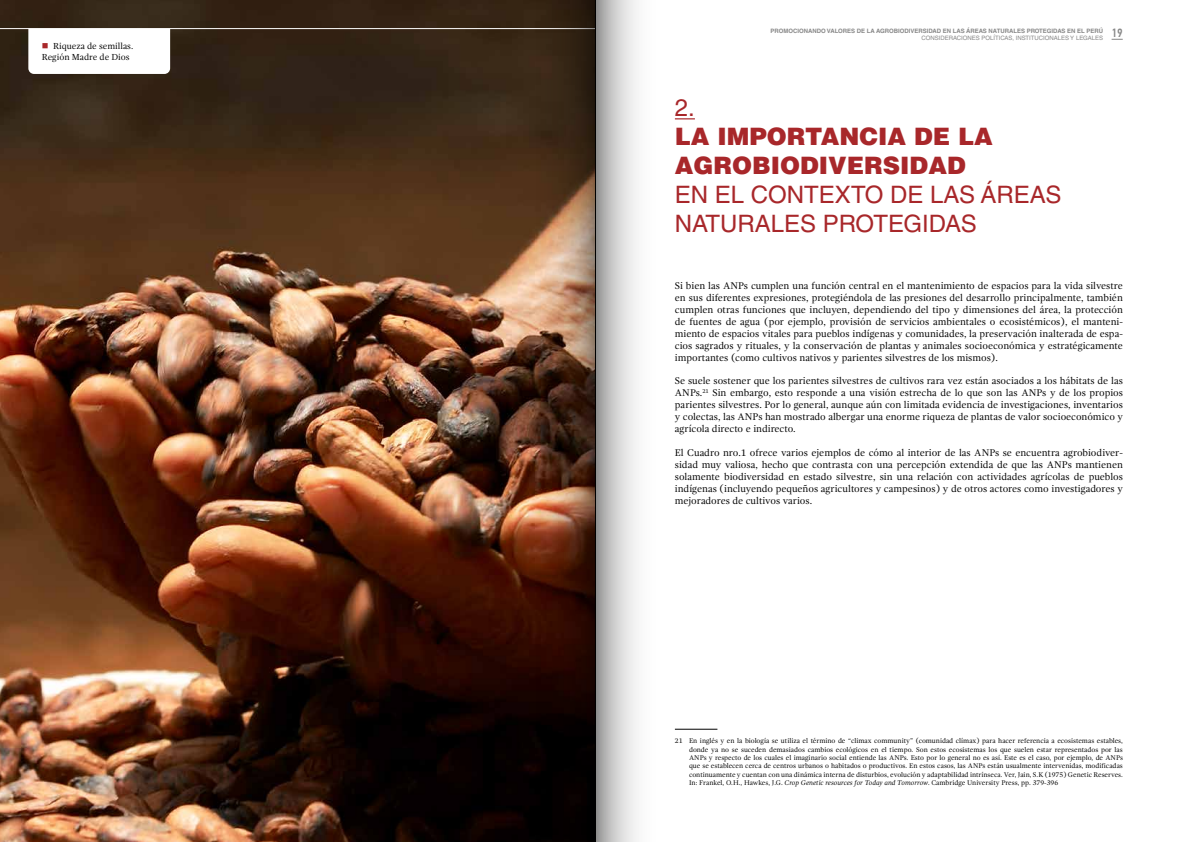
<style>
.page{position:relative;width:1191px;height:842px;background:#fff}
.page>*{position:absolute;margin:0;border:0;box-sizing:border-box;transform-origin:0 0}
.t1{font:24px/28.8px "Helvetica LT Std";color:#a8272a}
.t2{font:900 24px/28.8px "Helvetica LT Std";color:#a8272a}
.t3{font:500 12px "PF Din Text Cond Pro";color:#878787}
.t4{font:10px/12px "Gandhi Serif";letter-spacing:-.005em;color:#000;text-align:justify}
.t5{font:9px/10.8px "Gandhi Serif";color:#000}
.t6{font:7px/8.4px "Gandhi Serif";color:#000;text-align:justify}
.t7{font:700 6px "Helvetica LT Std";color:#878787}
.t8{font:6px "Helvetica LT Std";color:#878787}
.s1{font-style:italic}
</style>
<div class="page">
<svg style="left:675px;top:118px;width:20px;height:1px"></svg>
<hr style="left:675px;top:729px;width:42px;height:1px;background:#000">
<img style="left:0;top:0;width:527px;height:842px">
<hr style="left:0;top:28px;width:595px;height:1px;background:#fff">
<img style="left:527px;top:0;width:68px;height:842px">
<svg style="left:596px;top:0;width:41px;height:842px;background:#ccc"></svg>
<hr style="left:595px;top:0;width:1px;height:842px;background:#000">
<svg style="left:28px;top:29px;width:142px;height:45px"></svg>
<p class="t5" style="left:42px;top:41px;width:93px;text-indent:11px">Riqueza de semillas.<br>Región Madre de Dios</p>
<p class="t7" style="left:770px;top:27px;width:334px">PROMOCIONANDO VALORES DE LA AGROBIODIVERSIDAD EN LAS ÁREAS NATURALES PROTEGIDAS EN EL PERÚ</p>
<p class="t8" style="left:921px;top:34px;width:183px">CONSIDERACIONES POLÍTICAS, INSTITUCIONALES Y LEGALES</p>
<p class="t3" style="left:1111px;top:25px;width:13px">19</p>
<h1 class="t1" style="left:675px;top:94px;width:22px">2.</h1>
<h1 class="t2" style="left:675px;top:122px;width:319px">LA IMPORTANCIA DE LA<br>AGROBIODIVERSIDAD</h1>
<h1 class="t1" style="left:675px;top:180px;width:388px">EN EL CONTEXTO DE LAS ÁREAS<br>NATURALES PROTEGIDAS</h1>
<p class="t4" style="left:675px;top:280px;width:449px">Si bien las ANPs cumplen una función central en el mantenimiento de espacios para la vida silvestre en sus diferentes expresiones, protegiéndola de las presiones del desarrollo principalmente, también cumplen otras funciones que incluyen, dependiendo del tipo y dimensiones del área, la protección de fuentes de agua (por ejemplo, provisión de servicios ambientales o ecosistémicos), el manteni&shy;miento de espacios vitales para pueblos indígenas y comunidades, la preservación inalterada de espa&shy;cios sagrados y rituales, y la conservación de plantas y animales socioeconómica y estratégicamente importantes (como cultivos nativos y parientes silvestres de los mismos).</p>
<p class="t4" style="left:675px;top:375px;width:449px">Se suele sostener que los parientes silvestres de cultivos rara vez están asociados a los hábitats de las ANPs.<sup>21</sup> Sin embargo, esto responde a una visión estrecha de lo que son las ANPs y de los propios parientes silvestres. Por lo general, aunque aún con limitada evidencia de investigaciones, inventarios y colectas, las ANPs han mostrado albergar una enorme riqueza de plantas de valor socioeconómico y agrícola directo e indirecto.</p>
<p class="t4" style="left:675px;top:446px;width:449px">El Cuadro nro.1 ofrece varios ejemplos de cómo al interior de las ANPs se encuentra agrobiodiver&shy;sidad muy valiosa, hecho que contrasta con una percepción extendida de que las ANPs mantienen solamente biodiversidad en estado silvestre, sin una relación con actividades agrícolas de pueblos indígenas (incluyendo pequeños agricultores y campesinos) y de otros actores como investigadores y mejoradores de cultivos varios.</p>
<p class="t6" style="left:689px;top:737px;width:435px;text-indent:-14px">21 En inglés y en la biología se utiliza el término de “climax community” (comunidad clímax) para hacer referencia a ecosistemas estables, donde ya no se suceden demasiados cambios ecológicos en el tiempo. Son estos ecosistemas los que suelen estar representados por las ANPs y respecto de los cuales el imaginario social entiende las ANPs. Esto por lo general no es así. Este es el caso, por ejemplo, de ANPs que se establecen cerca de centros urbanos o habitados o productivos. En estos casos, las ANPs están usualmente intervenidas, modificadas continuamente y cuentan con una dinámica interna de disturbios, evolución y adaptabilidad intrínseca. Ver, Jain, S.K (1975) Genetic Reserves.<br>In: Frankel, O.H., Hawkes, J.G. <span class="s1">Crop Genetic resources for Today and Tomorrow.</span> Cambridge University Press, pp. 379-396</p>
</div>
